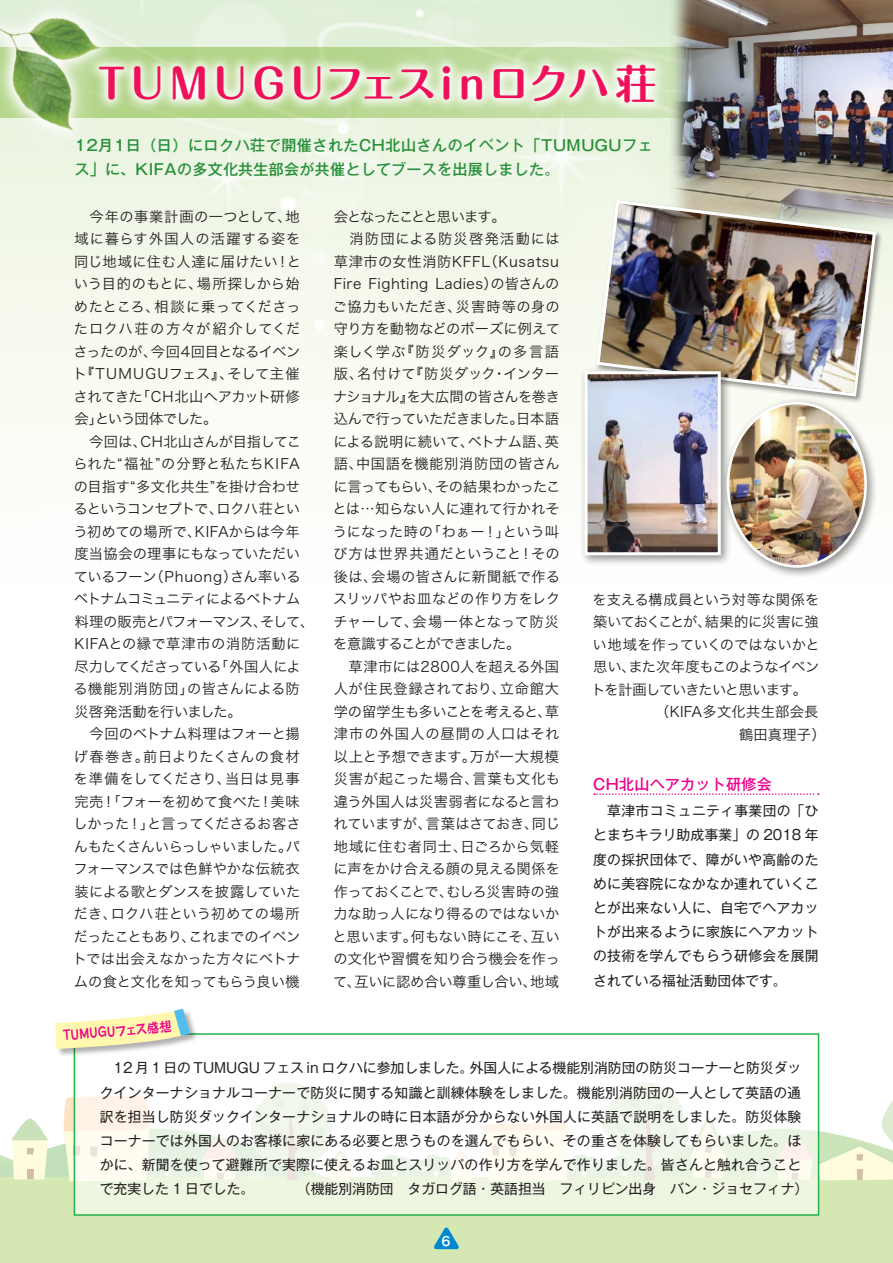
<style>
.page{position:relative;width:893px;height:1263px;background:#fff}
.page>*{position:absolute;margin:0;border:0;box-sizing:border-box;transform-origin:0 0}
.t1{font:700 40.5px "Maru Fo Pro";letter-spacing:.1em;color:#ee1059}
.t2{font:500 15px/24px "Gothic MB101 Pro";letter-spacing:.035em;color:#269039}
.t3{font:500 15px "Gothic MB101 Pro";letter-spacing:.02em;color:#ed028c}
.t4{font:14.25px/22.5px "Hira Kaku Pro W3";letter-spacing:-.005em;color:#231f20}
.t5{font:14.25px "Hira Kaku Pro W3";letter-spacing:-.035em;color:#231f20}
.t6{font:14.25px "Hira Kaku Pro W3";letter-spacing:-.055em;color:#231f20}
.t7{font:14.25px "Hira Kaku Pro W3";letter-spacing:-.06em;color:#231f20}
.t8{font:14.25px "Hira Kaku Pro W3";letter-spacing:.02em;color:#231f20}
.t9{font:13.8px/24.2px "Gothic MB101 Pro";letter-spacing:.015em;color:#231f20;text-align:justify}
.t10{font:700 12.9px "Taka Hand Std";color:#ed028c;scale:.95 1}
.t11{font:12.75px "Hira Kaku Pro W6";color:#fff}
</style>
<div class="page">
<svg style="left:161px;top:47px;width:510px;height:71px;background:#bdda9b"></svg>
<svg style="left:161px;top:52px;width:507px;height:64px;background:#d7e8c2"></svg>
<div style="left:0;top:1193px;width:893px;height:70px;background:#d5e8b4"></div>
<div style="left:0;top:1177px;width:893px;height:22px;background:#d5e8b4"></div>
<svg style="left:819px;top:1082px;width:74px;height:101px"></svg>
<svg style="left:0;top:1082px;width:74px;height:101px"></svg>
<svg style="left:0;top:0;width:161px;height:185px;background:#e2efd4"></svg>
<img style="left:0;top:3px;width:119px;height:142px">
<img style="left:671px;top:0;width:222px;height:251px">
<svg style="left:594px;top:793px;width:225px;height:2px"></svg>
<svg style="left:77px;top:1082px;width:739px;height:131px"></svg>
<img style="left:595px;top:198px;width:283px;height:199px">
<div style="left:579px;top:366px;width:153px;height:200px;background:#231f20;opacity:.5"></div>
<img style="left:589px;top:375px;width:128px;height:176px">
<div style="left:585px;top:371px;width:136px;height:184px;border:3px solid #fff"></div>
<div style="left:721px;top:397px;width:157px;height:182px;background:#231f20;opacity:.5"></div>
<img style="left:728px;top:403px;width:138px;height:163px">
<div style="left:727px;top:402px;width:140px;height:166px;border:3px solid #fff;border-radius:50%"></div>
<div style="left:74px;top:1033px;width:745px;height:183px;border:2px solid #23b24b"></div>
<div style="left:55px;top:1009px;width:144px;height:48px;background:#231f20;opacity:.35"></div>
<svg style="left:55px;top:1009px;width:135px;height:40px"></svg>
<svg style="left:434px;top:1227px;width:25px;height:22px"></svg>
<h1 class="t1" style="left:98px;top:51px;width:560px">TUMUGUフェスinロクハ荘</h1>
<p class="t2" style="left:74px;top:132px;width:580px">12月1日（日）にロクハ荘で開催されたCH北山さんのイベント「TUMUGUフェス」に、KIFAの多文化共生部会が共催としてブースを出展しました。</p>
<p class="t4" style="left:73px;top:204px;width:243px">　今年の事業計画の一つとして、地域に暮らす外国人の活躍する姿を同じ地域に住む人達に届けたい！という目的のもとに、場所探しから始めたところ、相談に乗ってくださったロクハ荘の方々が紹介してくださったのが、今回4回目となるイベント『TUMUGUフェス』、そして主催されてきた「CH北山ヘアカット研修会」という団体でした。<br>　今回は、CH北山さんが目指してこられた“福祉”の分野と私たちKIFAの目指す“多文化共生”を掛け合わせるというコンセプトで、ロクハ荘という初めての場所で、KIFAからは今年度当協会の理事にもなっていただいているフーン（Phuong）さん率いるベトナムコミュニティによるベトナム料理の販売とパフォーマンス、そして、<br>KIFAとの縁で草津市の消防活動に尽力してくださっている「外国人による機能別消防団」の皆さんによる防災啓発活動を行いました。<br>　今回のベトナム料理はフォーと揚げ春巻き。前日よりたくさんの食材を準備をしてくださり、当日は見事完売！「フォーを初めて食べた！美味しかった！」と言ってくださるお客さんもたくさんいらっしゃいました。パフォーマンスでは色鮮やかな伝統衣装による歌とダンスを披露していただき、ロクハ荘という初めての場所だったこともあり、これまでのイベントでは出会えなかった方々にベトナムの食と文化を知ってもらう良い機</p>
<p class="t4" style="left:333px;top:204px;width:229px">会となったことと思います。<br>　消防団による防災啓発活動には草津市の女性消防KFFL（Kusatsu<br>Fire Fighting Ladies）の皆さんのご協力もいただき、災害時等の身の守り方を動物などのポーズに例えて楽しく学ぶ『防災ダック』の多言語版、名付けて『防災ダック・インターナショナル』を大広間の皆さんを巻き込んで行っていただきました。日本語による説明に続いて、ベトナム語、英語、中国語を機能別消防団の皆さんに言ってもらい、その結果わかったことは…知らない人に連れて行かれそうになった時の「わぁー！」という叫び方は世界共通だということ！その後は、会場の皆さんに新聞紙で作るスリッパやお皿などの作り方をレクチャーして、会場一体となって防災を意識することができました。<br>　草津市には2800人を超える外国人が住民登録されており、立命館大学の留学生も多いことを考えると、草津市の外国人の昼間の人口はそれ以上と予想できます。万が一大規模災害が起こった場合、言葉も文化も違う外国人は災害弱者になると言われていますが、言葉はさておき、同じ地域に住む者同士、日ごろから気軽に声をかけ合える顔の見える関係を作っておくことで、むしろ災害時の強力な助っ人になり得るのではないかと思います。何もない時にこそ、互いの文化や習慣を知り合う機会を作って、互いに認め合い尊重し合い、地域</p>
<p class="t4" style="left:593px;top:587px;width:228px">を支える構成員という対等な関係を</p>
<p class="t5" style="left:593px;top:609px;width:227px">築いておくことが、結果的に災害に強</p>
<p class="t4" style="left:593px;top:632px;width:229px">い地域を作っていくのではないかと</p>
<p class="t6" style="left:593px;top:654px;width:228px">思い、また次年度もこのようなイベン</p>
<p class="t7" style="left:592px;top:677px;width:217px">トを計画していきたいと思います。</p>
<p class="t8" style="left:655px;top:699px;width:165px">（KIFA多文化共生部会長</p>
<p class="t4" style="left:739px;top:722px;width:88px">鶴田真理子）</p>
<p class="t3" style="left:593px;top:772px;width:180px">CH北山ヘアカット研修会</p>
<p class="t9" style="left:593px;top:797px;width:227px">　草津市コミュニティ事業団の「ひとまちキラリ助成事業」の 2018 年度の採択団体で、障がいや高齢のために美容院になかなか連れていくことが出来ない人に、自宅でヘアカットが出来るように家族にヘアカットの技術を学んでもらう研修会を展開されている福祉活動団体です。</p>
<p class="t10" style="left:62px;top:1026px;width:116px;rotate:-5deg">TUMUGUフェス感想</p>
<p class="t9" style="left:100px;top:1054px;width:703px">　12 月 1 日の TUMUGU フェス in ロクハに参加しました。外国人による機能別消防団の防災コーナーと防災ダックインターナショナルコーナーで防災に関する知識と訓練体験をしました。機能別消防団の一人として英語の通訳を担当し防災ダックインターナショナルの時に日本語が分からない外国人に英語で説明をしました。防災体験コーナーでは外国人のお客様に家にある必要と思うものを選んでもらい、その重さを体験してもらいました。ほかに、新聞を使って避難所で実際に使えるお皿とスリッパの作り方を学んで作りました。皆さんと触れ合うことで充実した 1 日でした。</p>
<p class="t9" style="left:297px;top:1175px;width:513px">（機能別消防団　タガログ語・英語担当　フィリピン出身　バン・ジョセフィナ）</p>
<p class="t11" style="left:442px;top:1229px;width:11px">6</p>
</div>
